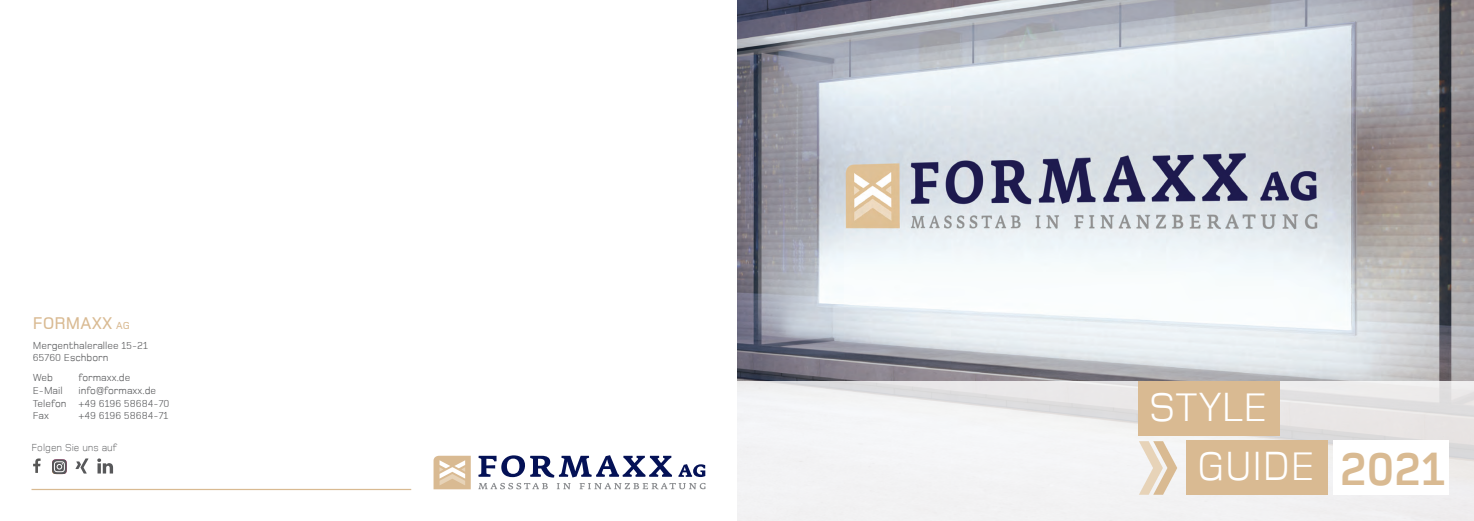
<style>
.page{position:relative;width:1474px;height:521px;background:#fff}
.page>*{position:absolute;margin:0;border:0;box-sizing:border-box;transform-origin:0 0}
.t1{font:42px "Foundry Monoline";color:#fff}
.t2{font:500 17.5px "Foundry Monoline";color:#d9ba92}
.t3{font:10.5px/12.6px "Foundry Monoline";color:#57585a}
.t4{font:300 10.5px "Foundry Monoline";color:#57585a}
.s1{font-size:10.5px}
.s2{font-weight:700;font-size:48.12px;color:#d9ba92}
</style>
<div class="page">
<img style="left:737px;top:0;width:736px;height:381px">
<svg style="left:737px;top:381px;width:736px;height:140px;fill:#f2f2f3"></svg>
<svg style="left:1138px;top:441px;width:39px;height:54px"></svg>
<div style="left:1333px;top:440px;width:115px;height:55px;background:#fff"></div>
<div style="left:1186px;top:440px;width:141px;height:55px;background:#d9ba92"></div>
<div style="left:1138px;top:381px;width:141px;height:55px;background:#d9ba92"></div>
<svg style="left:33px;top:458px;width:8px;height:15px"></svg>
<svg style="left:52px;top:459px;width:15px;height:15px"></svg>
<svg style="left:97px;top:458px;width:16px;height:15px"></svg>
<svg style="left:76px;top:458px;width:12px;height:15px"></svg>
<hr style="left:32px;top:489px;width:379px;height:1px;background:#d9ba92">
<svg style="left:433px;top:456px;width:38px;height:33px"></svg>
<svg style="left:478px;top:483px;width:70px;height:6px"></svg>
<svg style="left:557px;top:483px;width:13px;height:6px"></svg>
<svg style="left:579px;top:483px;width:126px;height:6px"></svg>
<svg style="left:478px;top:455px;width:194px;height:22px"></svg>
<svg style="left:678px;top:464px;width:27px;height:13px"></svg>
<h2 class="t2" style="left:33px;top:314px;width:98px">FORMAXX <span class="s1">AG</span></h2>
<p class="t3" style="left:33px;top:339px;width:117px">Mergenthalerallee 15-21<br>65760 Eschborn</p>
<p class="t3" style="left:33px;top:371px;width:35px">Web<br>E-Mail<br>Telefon<br>Fax</p>
<p class="t3" style="left:78px;top:371px;width:93px">formaxx.de info@formaxx.de +49 6196 58684-70 +49 6196 58684-71</p>
<p class="t4" style="left:32px;top:442px;width:87px">Folgen Sie uns auf</p>
<h1 class="t1" style="left:1148px;top:384px;width:120px">STYLE</h1>
<h1 class="t1" style="left:1196px;top:444px;width:249px">GUIDE <span class="s2">2021</span></h1>
</div>
